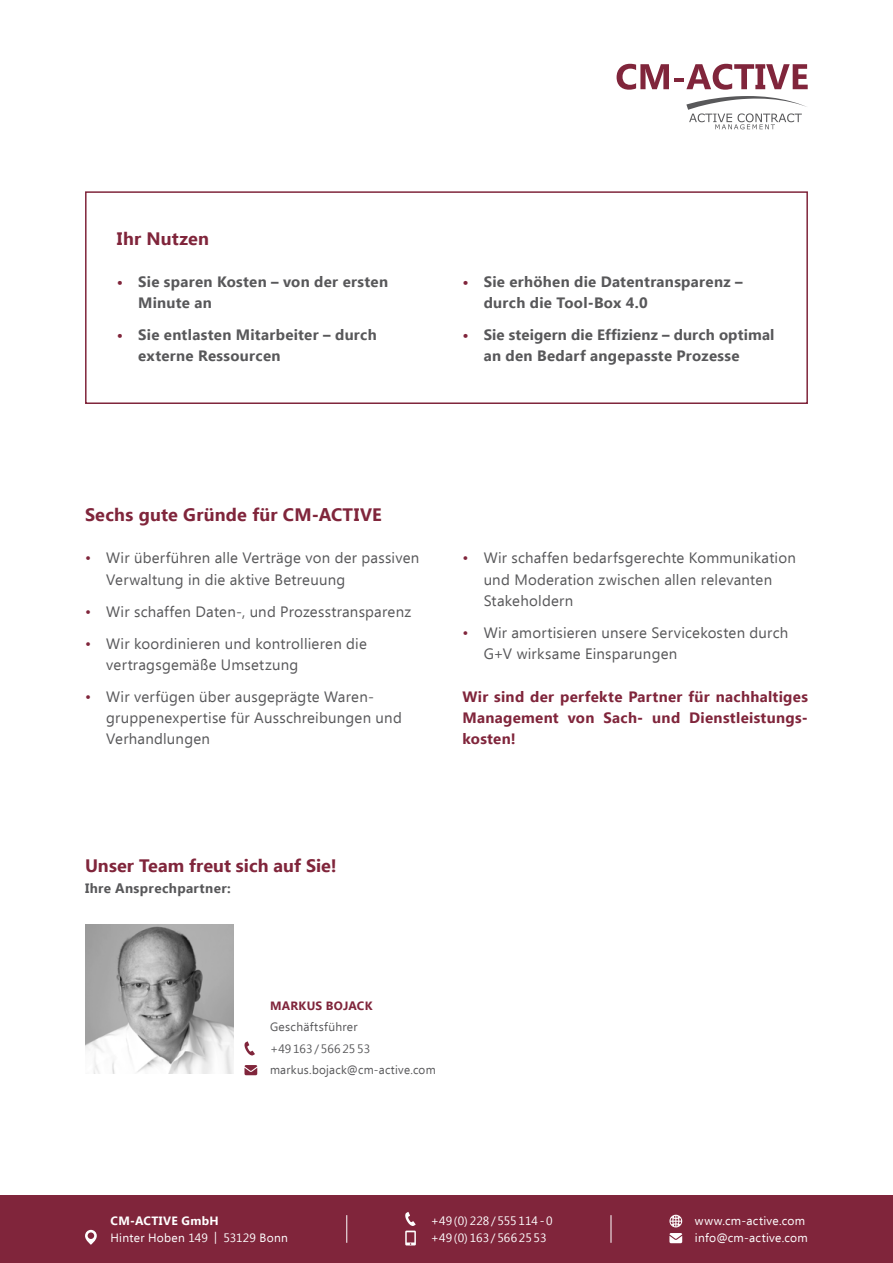
<style>
.page{position:relative;width:893px;height:1263px;background:#fff}
.page>*{position:absolute;margin:0;border:0;box-sizing:border-box;transform-origin:0 0}
.t1{font:700 18px "Ebrima";letter-spacing:.005em;color:#80253b}
.t2{font:15px/21.3px "Ebrima";letter-spacing:.015em;color:#58585a}
.t3{font:700 15px/21.3px "Ebrima";letter-spacing:.02em;color:#58585a}
.t4{font:700 15px/21.3px "Ebrima";letter-spacing:.02em;color:#80253b;text-align:justify}
.t5{font:700 13.5px "Ebrima";letter-spacing:.03em;color:#58585a}
.t6{font:12px/16.5px "Ebrima";letter-spacing:.02em;color:#fff}
.t7{font:12px/21.3px "Ebrima";letter-spacing:.025em;color:#58585a}
.t8{font:12px "Ebrima";letter-spacing:.005em;color:#58585a}
.t9{font:700 12px "Ebrima";letter-spacing:.03em;color:#fff}
.s1{color:#80253b}
.s2{font-weight:700;color:#80253b}
</style>
<div class="page">
<img style="left:85px;top:925px;width:149px;height:149px">
<div style="left:0;top:1195px;width:893px;height:68px;background:#80253b"></div>
<svg style="left:85px;top:1230px;width:12px;height:15px"></svg>
<svg style="left:405px;top:1212px;width:11px;height:33px"></svg>
<svg style="left:669px;top:1215px;width:13px;height:12px"></svg>
<svg style="left:669px;top:1233px;width:13px;height:10px"></svg>
<svg style="left:346px;top:1215px;width:1px;height:28px"></svg>
<svg style="left:611px;top:1215px;width:1px;height:28px"></svg>
<svg style="left:617px;top:64px;width:52px;height:26px"></svg>
<hr style="left:674px;top:78px;width:10px;height:4px;background:#80253b">
<svg style="left:686px;top:64px;width:122px;height:26px"></svg>
<svg style="left:686px;top:96px;width:121px;height:33px"></svg>
<svg style="left:244px;top:1041px;width:11px;height:14px"></svg>
<svg style="left:244px;top:1065px;width:13px;height:10px"></svg>
<div style="left:85px;top:191px;width:723px;height:213px;border:2px solid #80253b"></div>
<p class="t1" style="left:117px;top:225px;width:94px">Ihr Nutzen</p>
<p class="t3" style="left:138px;top:272px;width:251px;text-indent:-21px"><span class="s1">•</span> Sie sparen Kosten – von der ersten<br>Minute an</p>
<p class="t3" style="left:138px;top:325px;width:240px;text-indent:-21px"><span class="s1">•</span> Sie entlasten Mitarbeiter – durch externe Ressourcen</p>
<p class="t3" style="left:484px;top:272px;width:260px;text-indent:-21px"><span class="s1">•</span> Sie erhöhen die Datentransparenz – durch die Tool-Box 4.0</p>
<p class="t3" style="left:484px;top:325px;width:292px;text-indent:-21px"><span class="s1">•</span> Sie steigern die Effizienz – durch optimal an den Bedarf angepasste Prozesse</p>
<p class="t1" style="left:85px;top:501px;width:298px">Sechs gute Gründe für CM-ACTIVE</p>
<p class="t2" style="left:106px;top:548px;width:315px;text-indent:-21px"><span class="s1">•</span> Wir überführen alle Verträge von der passiven<br>Verwaltung in die aktive Betreuung</p>
<p class="t2" style="left:85px;top:602px;width:328px"><span class="s1">•</span> Wir schaffen Daten-, und Prozesstransparenz</p>
<p class="t2" style="left:106px;top:633px;width:262px;text-indent:-21px"><span class="s1">•</span> Wir koordinieren und kontrollieren die vertragsgemäße Umsetzung</p>
<p class="t2" style="left:106px;top:687px;width:297px;text-indent:-21px"><span class="s1">•</span> Wir verfügen über ausgeprägte Waren&shy;gruppenexpertise für Ausschreibungen und<br>Verhandlungen</p>
<p class="t2" style="left:484px;top:548px;width:314px;text-indent:-21px"><span class="s1">•</span> Wir schaffen bedarfsgerechte Kommunikation und Moderation zwischen allen relevanten<br>Stakeholdern</p>
<p class="t2" style="left:484px;top:623px;width:306px;text-indent:-21px"><span class="s1">•</span> Wir amortisieren unsere Servicekosten durch<br>G+V wirksame Einsparungen</p>
<p class="t4" style="left:462px;top:686px;width:347px">Wir sind der perfekte Partner für nachhaltiges Management von Sach- und Dienstleistungs&shy;kosten!</p>
<p class="t1" style="left:85px;top:852px;width:253px">Unser Team freut sich auf Sie!</p>
<p class="t5" style="left:85px;top:878px;width:147px">Ihre Ansprechpartner:</p>
<p class="t7" style="left:270px;top:996px;width:104px"><span class="s2">MARKUS BOJACK<br></span>Geschäftsführer</p>
<p class="t8" style="left:270px;top:1040px;width:102px">+49 163 / 566 25 53</p>
<p class="t7" style="left:270px;top:1060px;width:167px">markus.bojack@cm-active.com</p>
<p class="t9" style="left:111px;top:1212px;width:110px">CM-ACTIVE GmbH</p>
<p class="t6" style="left:111px;top:1230px;width:179px">Hinter Hoben 149 | 53129 Bonn</p>
<p class="t6" style="left:431px;top:1213px;width:123px">+49 (0) 228 / 555 114 - 0 +49 (0) 163 / 566 25 53</p>
<p class="t6" style="left:695px;top:1213px;width:114px">www.cm-active.com info@cm-active.com</p>
</div>
